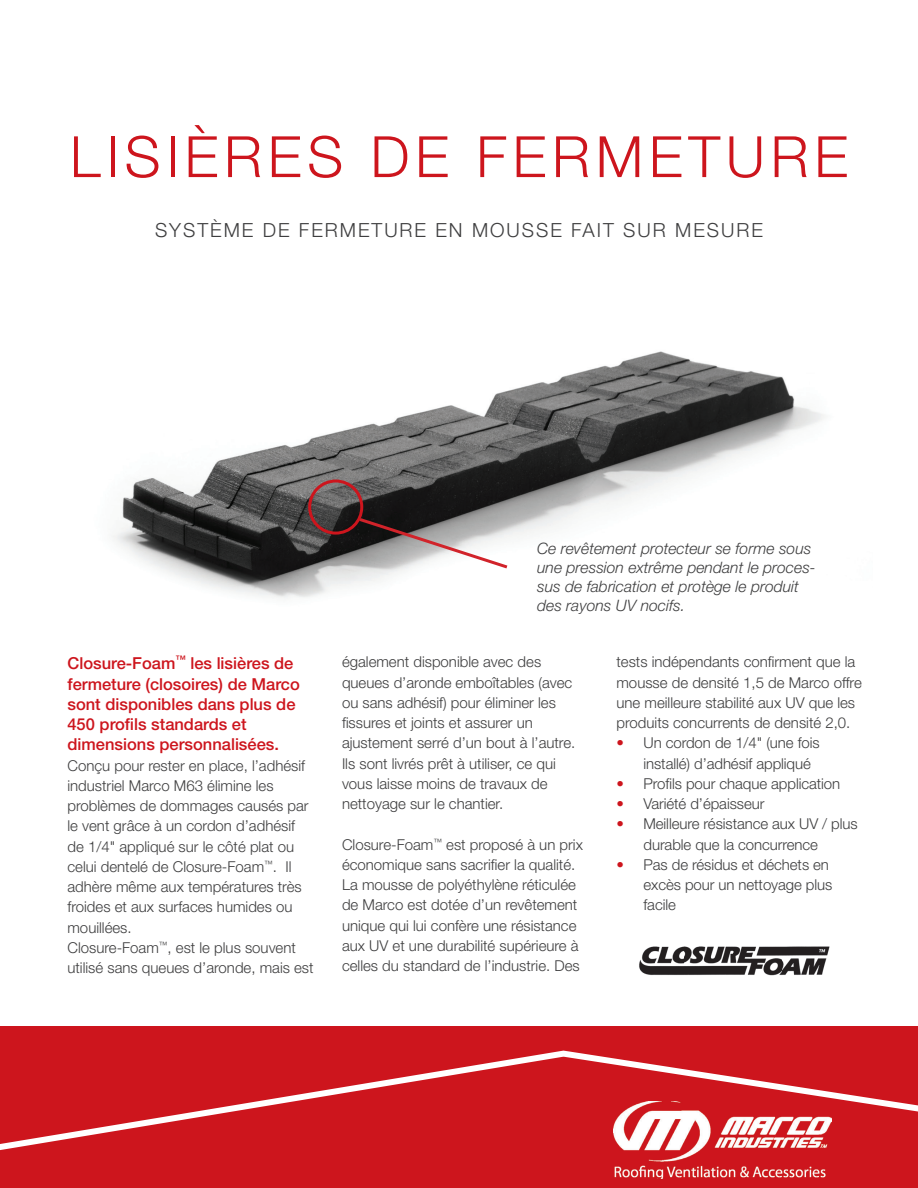
<style>
.page{position:relative;width:918px;height:1188px;background:#fff}
.page>*{position:absolute;margin:0;border:0;box-sizing:border-box;transform-origin:0 0}
.t1{font:300 57px "Helvetica Neue LT Std";letter-spacing:.1em;color:#cd151d}
.t2{font:300 19.5px "Helvetica Neue LT Std";letter-spacing:.1em;color:#3e3e3f}
.t3{font:500 16.5px/20.2px "Helvetica Neue LT Std";color:#cd151d}
.t4{font:italic 300 15.75px/18.8px "Helvetica Neue LT Std";color:#3e3e3f}
.t5{font:300 15px/20.2px "Helvetica Neue LT Std";color:#3e3e3f}
.s1{color:#cd151d}
</style>
<div class="page">
<div style="left:0;top:1026px;width:918px;height:162px;background:#cd151d"></div>
<svg style="left:0;top:1050px;width:918px;height:100px"></svg>
<img style="left:614px;top:1102px;width:218px;height:77px">
<img style="left:112px;top:351px;width:712px;height:247px">
<div style="left:308px;top:480px;width:55px;height:55px;border:3px solid #cd151d;border-radius:50%"></div>
<svg style="left:356px;top:516px;width:155px;height:55px"></svg>
<img style="left:639px;top:946px;width:191px;height:30px">
<h1 class="t1" style="left:70px;top:122px;width:780px">LISIÈRES DE FERMETURE</h1>
<h2 class="t2" style="left:155px;top:218px;width:609px">SYSTÈME DE FERMETURE EN MOUSSE FAIT SUR MESURE</h2>
<p class="t3" style="left:67px;top:653px;width:234px">Closure-Foam<sup>™</sup> les lisières de fermeture (closoires) de Marco sont disponibles dans plus de<br>450 profils standards et dimensions personnalisées.</p>
<p class="t5" style="left:68px;top:755px;width:248px">Conçu pour rester en place, l’adhésif industriel Marco M63 élimine les problèmes de dommages causés par le vent grâce à un cordon d’adhésif de 1/4" appliqué sur le côté plat ou celui dentelé de Closure-Foam<sup>™</sup>. Il adhère même aux températures très froides et aux surfaces humides ou mouillées.<br>Closure-Foam<sup>™</sup>, est le plus souvent utilisé sans queues d’aronde, mais est</p>
<p class="t4" style="left:537px;top:539px;width:280px">Ce revêtement protecteur se forme sous une pression extrême pendant le proces&shy;sus de fabrication et protège le produit des rayons UV nocifs.</p>
<p class="t5" style="left:342px;top:652px;width:235px">également disponible avec des queues d’aronde emboîtables (avec ou sans adhésif) pour éliminer les fissures et joints et assurer un ajustement serré d’un bout à l’autre.<br>Ils sont livrés prêt à utiliser, ce qui vous laisse moins de travaux de nettoyage sur le chantier.</p>
<p class="t5" style="left:342px;top:834px;width:242px">Closure-Foam<sup>™</sup> est proposé à un prix économique sans sacrifier la qualité.<br>La mousse de polyéthylène réticulée de Marco est dotée d’un revêtement unique qui lui confère une résistance aux UV et une durabilité supérieure à celles du standard de l’industrie. Des</p>
<p class="t5" style="left:617px;top:652px;width:247px">tests indépendants confirment que la mousse de densité 1,5 de Marco offre une meilleure stabilité aux UV que les produits concurrents de densité 2,0.</p>
<p class="t5" style="left:644px;top:733px;width:178px;text-indent:-27px"><span class="s1">•</span> Un cordon de 1/4" (une fois installé) d’adhésif appliqué</p>
<p class="t5" style="left:617px;top:773px;width:225px"><span class="s1">•</span> Profils pour chaque application</p>
<p class="t5" style="left:617px;top:793px;width:149px"><span class="s1">•</span> Variété d’épaisseur</p>
<p class="t5" style="left:644px;top:814px;width:216px;text-indent:-27px"><span class="s1">•</span> Meilleure résistance aux UV / plus durable que la concurrence</p>
<p class="t5" style="left:644px;top:854px;width:190px;text-indent:-27px"><span class="s1">•</span> Pas de résidus et déchets en excès pour un nettoyage plus facile</p>
</div>
